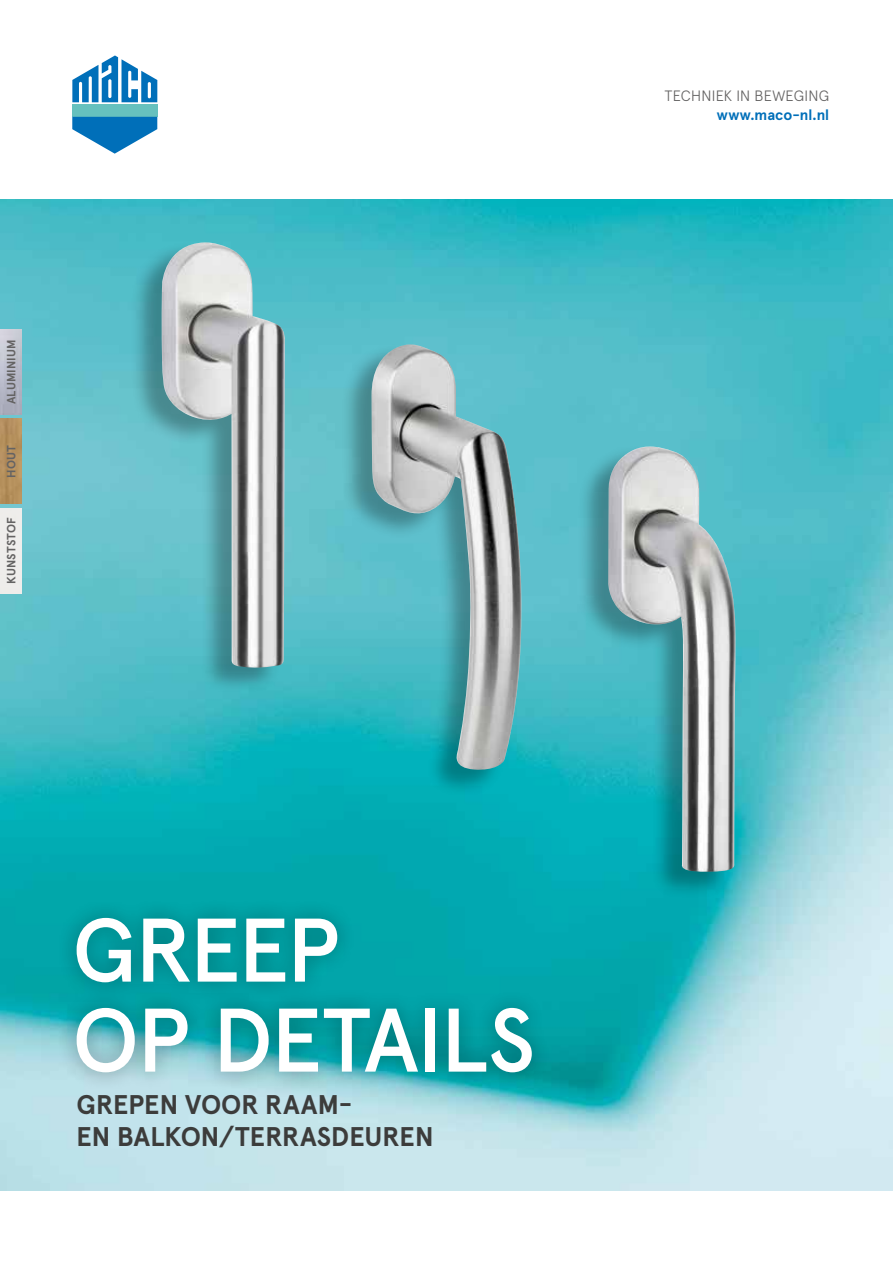
<style>
.page{position:relative;width:893px;height:1263px;background:#fff}
.page>*{position:absolute;margin:0;border:0;box-sizing:border-box;transform-origin:0 0}
.t1{font:500 90px/90px "Apercu Pro";letter-spacing:-.015em;color:#fff}
.t2{font:700 27px/31.5px "Apercu Pro";color:#3c3c3b}
.t3{font:300 15px "Apercu Pro";letter-spacing:.015em;color:#646363}
.t4{font:700 15px "Apercu Pro";letter-spacing:-.005em;color:#006fb9}
.t5{font:700 12px "Apercu Pro";letter-spacing:.01em;color:#646363}
</style>
<div class="page">
<div style="left:72px;top:104px;width:85px;height:13px;background:#66c1be"></div>
<svg style="left:72px;top:117px;width:85px;height:37px"></svg>
<svg style="left:72px;top:55px;width:85px;height:47px"></svg>
<img style="left:0;top:200px;width:893px;height:991px">
<img style="left:0;top:330px;width:21px;height:85px">
<img style="left:0;top:419px;width:21px;height:85px">
<div style="left:0;top:508px;width:21px;height:85px;background:#eeedeb"></div>
<div style="left:131px;top:241px;width:151px;height:453px;background:#000;opacity:.3"></div>
<img style="left:162px;top:242px;width:124px;height:426px">
<div style="left:577px;top:445px;width:156px;height:453px;background:#000;opacity:.3"></div>
<img style="left:608px;top:446px;width:128px;height:426px">
<div style="left:340px;top:343px;width:178px;height:453px;background:#000;opacity:.3"></div>
<img style="left:371px;top:344px;width:153px;height:427px">
<div style="left:56px;top:898px;width:495px;height:194px;background:#000;opacity:.32"></div>
<p class="t5" style="left:2px;top:404px;width:66px;rotate:-90deg">ALUMINIUM</p>
<p class="t5" style="left:2px;top:478px;width:34px;rotate:-90deg">HOUT</p>
<p class="t5" style="left:2px;top:584px;width:68px;rotate:-90deg">KUNSTSTOF</p>
<p class="t3" style="left:664px;top:84px;width:166px">TECHNIEK IN BEWEGING</p>
<p class="t4" style="left:717px;top:103px;width:114px">www.maco-nl.nl</p>
<h1 class="t1" style="left:72px;top:899px;width:464px">GREEP<br>OP DETAILS</h1>
<p class="t2" style="left:77px;top:1087px;width:358px">GREPEN VOOR RAAM-<br>EN BALKON/TERRASDEUREN</p>
</div>
